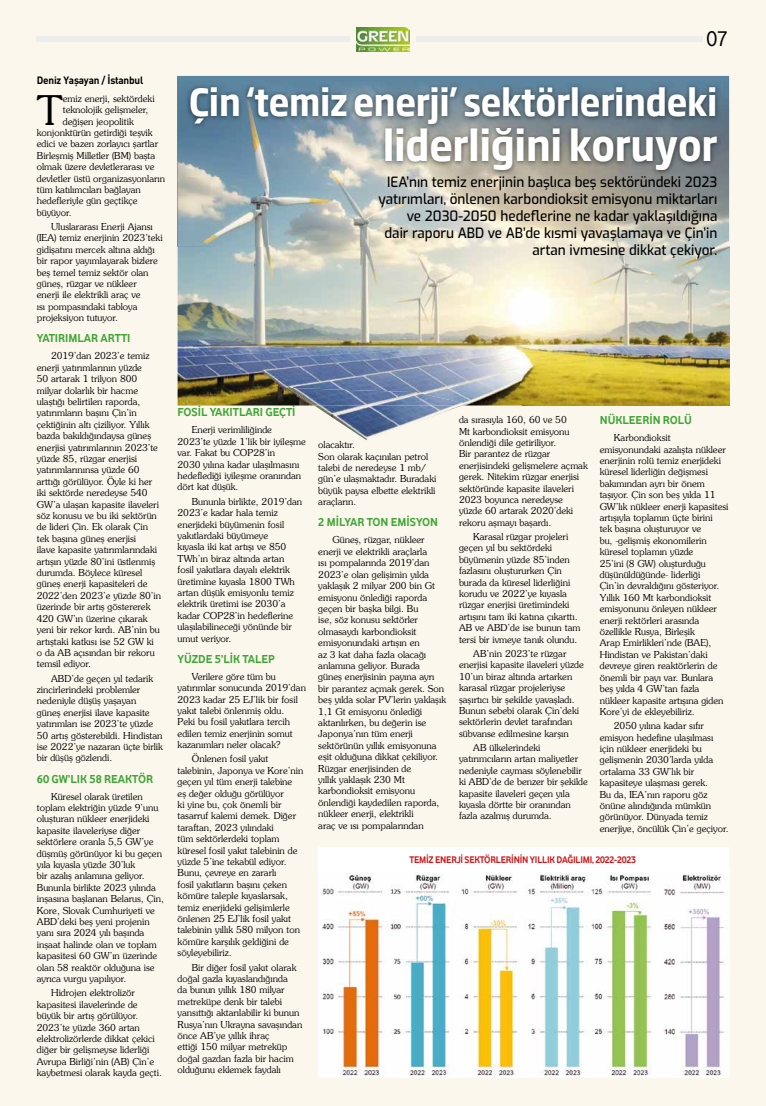
<style>
.page{position:relative;width:766px;height:1106px;background:#fff}
.page>*{position:absolute;margin:0;border:0;box-sizing:border-box;transform-origin:0 0}
.t1{font:700 41.8px "Soho Gothic Pro";letter-spacing:-.01em;color:#fff;scale:.88 1}
.t2{font:40.7px "Southern Plain";color:#000}
.t3{font:700 36.9px "Soho Gothic Pro";letter-spacing:-.01em;color:#fff;scale:.88 1}
.t4{font:22.3px "Vodafone Rg";color:#000;scale:.95 1}
.t5{font:500 14.2px/17px "Exo";color:#000;text-align:right;scale:.95 1}
.t6{font:700 12px "Vodafone Rg";color:#3fa535}
.t7{font:10.5px "DIN Bold";letter-spacing:-.02em;color:#000;scale:.95 1}
.t8{font:700 10px "Vodafone Rg";letter-spacing:-.02em;color:#cd1719;scale:.95 1}
.t9{font:9.5px/11.4px "Southern Plain";color:#000}
</style>
<div class="page">
<div style="left:0;top:0;width:765px;height:1106px;background:#fcf7ed"></div>
<div style="left:416px;top:37px;width:286px;height:5px;background:#ededed"></div>
<div style="left:37px;top:37px;width:313px;height:5px;background:#ededed"></div>
<img style="left:357px;top:27px;width:52px;height:24px">
<img style="left:318px;top:872px;width:411px;height:205px">
<img style="left:177px;top:75px;width:552px;height:35px">
<img style="left:694px;top:110px;width:35px;height:295px">
<img style="left:177px;top:247px;width:517px;height:158px">
<img style="left:177px;top:110px;width:34px;height:137px">
<img style="left:211px;top:176px;width:483px;height:71px">
<img style="left:185px;top:82px;width:537px;height:94px">
<img style="left:314px;top:405px;width:148px;height:35px">
<img style="left:287px;top:388px;width:180px;height:17px">
<div style="left:318px;top:847px;width:411px;height:25px;background:#fff"></div>
<p class="t7" style="left:37px;top:73px;width:113px">Deniz Yaşayan / İstanbul</p>
<h2 class="t2" style="left:37px;top:85px;width:28px">T</h2>
<p class="t9" style="left:63px;top:92px;width:93px">emiz enerji, sektördeki</p>
<p class="t9" style="left:63px;top:104px;width:87px">teknolojik gelişmeler,</p>
<p class="t9" style="left:63px;top:115px;width:72px">değişen jeopolitik</p>
<p class="t9" style="left:37px;top:126px;width:117px">konjonktürün getirdiği teşvik</p>
<p class="t9" style="left:37px;top:138px;width:123px">edici ve bazen zorlayıcı şartlar</p>
<p class="t9" style="left:37px;top:149px;width:120px">Birleşmiş Milletler (BM) başta</p>
<p class="t9" style="left:37px;top:161px;width:119px">olmak üzere devletlerarası ve</p>
<p class="t9" style="left:37px;top:172px;width:130px">devletler üstü organizasyonların</p>
<p class="t9" style="left:37px;top:183px;width:105px">tüm katılımcıları bağlayan</p>
<p class="t9" style="left:37px;top:195px;width:102px">hedefleriyle gün geçtikçe</p>
<p class="t9" style="left:37px;top:206px;width:36px">büyüyor.</p>
<p class="t9" style="left:37px;top:220px;width:127px;text-indent:14px">Uluslararası Enerji Ajansı (IEA) temiz enerjinin 2023’teki gidişatını mercek altına aldığı bir rapor yayımlayarak bizlere beş temel temiz sektör olan güneş, rüzgar ve nükleer<br>enerji ile elektrikli araç ve<br>ısı pompasındaki tabloya projeksiyon tutuyor.</p>
<p class="t6" style="left:37px;top:331px;width:95px">YATIRIMLAR ARTTI</p>
<p class="t9" style="left:37px;top:350px;width:126px;text-indent:14px">2019’dan 2023’e temiz enerji yatırımlarının yüzde<br>50 artarak 1 trilyon 800 milyar dolarlık bir hacme ulaştığı belirtilen raporda, yatırımların başını Çin’in çektiğinin altı çiziliyor. Yıllık bazda bakıldığındaysa güneş enerjisi yatırımlarının 2023’te yüzde 85, rüzgar enerjisi yatırımlarınınsa yüzde 60 arttığı görülüyor. Öyle ki her iki sektörde neredeyse 540<br>GW’a ulaşan kapasite ilaveleri söz konusu ve bu iki sektörün de lideri Çin. Ek olarak Çin tek başına güneş enerjisi<br>ilave kapasite yatırımlarındaki artışın yüzde 80’ini üstlenmiş durumda. Böylece küresel güneş enerji kapasiteleri de<br>2022’den 2023’e yüzde 80’in üzerinde bir artış göstererek<br>420 GW’ın üzerine çıkarak yeni bir rekor kırdı. AB’nin bu artıştaki katkısı ise 52 GW ki o da AB açısından bir rekoru temsil ediyor.</p>
<p class="t9" style="left:37px;top:672px;width:128px;text-indent:14px">ABD’de geçen yıl tedarik zincirlerindeki problemler nedeniyle düşüş yaşayan<br>güneş enerjisi ilave kapasite yatırımları ise 2023’te yüzde<br>50 artış gösterebildi. Hindistan ise 2022’ye nazaran üçte birlik bir düşüş gözlendi.</p>
<p class="t6" style="left:37px;top:771px;width:118px">60 GW’LIK 58 REAKTÖR</p>
<p class="t9" style="left:37px;top:790px;width:129px;text-indent:14px">Küresel olarak üretilen toplam elektriğin yüzde 9’unu oluşturan nükleer enerjideki kapasite ilaveleriyse diğer sektörlere oranla 5,5 GW’ye düşmüş görünüyor ki bu geçen yıla kıyasla yüzde 30’luk<br>bir azalış anlamına geliyor.<br>Bununla birlikte 2023 yılında inşasına başlanan Belarus, Çin,<br>Kore, Slovak Cumhuriyeti ve<br>ABD’deki beş yeni projenin yanı sıra 2024 yılı başında inşaat halinde olan ve toplam kapasitesi 60 GW’ın üzerinde olan 58 reaktör olduğuna ise ayrıca vurgu yapılıyor.</p>
<p class="t9" style="left:37px;top:986px;width:126px;text-indent:14px">Hidrojen elektrolizör kapasitesi ilavelerinde de büyük bir artış görülüyor.<br>2023’te yüzde 360 artan elektrolizörlerde dikkat çekici diğer bir gelişmeyse liderliği<br>Avrupa Birliği’nin (AB) Çin’e kaybetmesi olarak kayda geçti.</p>
<h3 class="t4" style="left:706px;top:26px;width:24px">07</h3>
<h3 class="t3" style="left:189px;top:79px;width:601px">Çin ‘temiz enerji’ sektörlerindeki</h3>
<h1 class="t1" style="left:383px;top:119px;width:381px">liderliğini koruyor</h1>
<p class="t5" style="left:378px;top:172px;width:358px">IEA’nın temiz enerjinin başlıca beş sektöründeki 2023 yatırımları, önlenen karbondioksit emisyonu miktarları ve 2030-2050 hedeflerine ne kadar yaklaşıldığına<br>dair raporu ABD ve AB’de kısmi yavaşlamaya ve Çin’in artan ivmesine dikkat çekiyor.</p>
<p class="t6" style="left:177px;top:405px;width:119px">FOSİL YAKITLARI GEÇTİ</p>
<p class="t9" style="left:177px;top:424px;width:130px;text-indent:14px">Enerji verimliliğinde<br>2023’te yüzde 1’lik bir iyileşme var. Fakat bu COP28’in<br>2030 yılına kadar ulaşılmasını hedeflediği iyileşme oranından dört kat düşük.</p>
<p class="t9" style="left:177px;top:495px;width:126px;text-indent:14px">Bununla birlikte, 2019’dan<br>2023’e kadar hala temiz enerjideki büyümenin fosil yakıtlardaki büyümeye<br>kıyasla iki kat artışı ve 850<br>TWh’ın biraz altında artan fosil yakıtlara dayalı elektrik üretimine kıyasla 1800 TWh artan düşük emisyonlu temiz elektrik üretimi ise 2030’a kadar COP28’in hedeflerine ulaşılabilineceği yönünde bir umut veriyor.</p>
<p class="t6" style="left:177px;top:651px;width:99px">YÜZDE 5’LİK TALEP</p>
<p class="t9" style="left:177px;top:670px;width:130px;text-indent:14px">Verilere göre tüm bu yatırımlar sonucunda 2019’dan<br>2023 kadar 25 EJ’lik bir fosil yakıt talebi önlenmiş oldu.<br>Peki bu fosil yakıtlara tercih edilen temiz enerjinin somut kazanımları neler olacak?</p>
<p class="t9" style="left:177px;top:753px;width:127px;text-indent:14px">Önlenen fosil yakıt talebinin, Japonya ve Kore’nin geçen yıl tüm enerji talebine<br>eş değer olduğu görülüyor<br>ki yine bu, çok önemli bir tasarruf kalemi demek. Diğer taraftan, 2023 yılındaki<br>tüm sektörlerdeki toplam küresel fosil yakıt talebinin de yüzde 5’ine tekabül ediyor.<br>Bunu, çevreye en zararlı<br>fosil yakıtların başını çeken kömüre taleple kıyaslarsak, temiz enerjideki gelişimlerle önlenen 25 EJ’lik fosil yakıt talebinin yıllık 580 milyon ton kömüre karşılık geldiğini de söyleyebiliriz.</p>
<p class="t9" style="left:177px;top:961px;width:126px;text-indent:14px">Bir diğer fosil yakıt olarak doğal gazla kıyaslandığında<br>da bunun yıllık 180 milyar metreküpe denk bir talebi yansıttığı aktarılabilir ki bunun<br>Rusya’nın Ukrayna savaşından önce AB’ye yıllık ihraç<br>ettiği 150 milyar metreküp doğal gazdan fazla bir hacim olduğunu eklemek faydalı</p>
<p class="t9" style="left:318px;top:439px;width:119px">olacaktır.<br>Son olarak kaçınılan petrol talebi de neredeyse 1 mb/ gün’e ulaşmaktadır. Buradaki büyük paysa elbette elektrikli araçların.</p>
<p class="t6" style="left:318px;top:515px;width:121px">2 MİLYAR TON EMİSYON</p>
<p class="t9" style="left:318px;top:534px;width:129px;text-indent:14px">Güneş, rüzgar, nükleer enerji ve elektrikli araçlarla<br>ısı pompalarında 2019’dan<br>2023’e olan gelişimin yılda yaklaşık 2 milyar 200 bin Gt emisyonu önlediği raporda geçen bir başka bilgi. Bu<br>ise, söz konusu sektörler olmasaydı karbondioksit emisyonundaki artışın en<br>az 3 kat daha fazla olacağı anlamına geliyor. Burada güneş enerjisinin payına ayrı bir parantez açmak gerek. Son beş yılda solar PV’lerin yaklaşık<br>1,1 Gt emisyonu önlediği aktarılırken, bu değerin ise<br>Japonya’nın tüm enerji sektörünün yıllık emisyonuna eşit olduğuna dikkat çekiliyor.<br>Rüzgar enerjisinden de<br>yıllık yaklaşık 230 Mt karbondioksit emisyonu önlendiği kaydedilen raporda, nükleer enerji, elektrikli<br>araç ve ısı pompalarından</p>
<p class="t9" style="left:459px;top:414px;width:130px">da sırasıyla 160, 60 ve 50<br>Mt karbondioksit emisyonu önlendiği dile getiriliyor.<br>Bir parantez de rüzgar enerjisindeki gelişmelere açmak gerek. Nitekim rüzgar enerjisi sektöründe kapasite ilaveleri<br>2023 boyunca neredeyse yüzde 60 artarak 2020’deki rekoru aşmayı başardı.</p>
<p class="t9" style="left:459px;top:530px;width:123px;text-indent:14px">Karasal rüzgar projeleri geçen yıl bu sektördeki büyümenin yüzde 85’inden fazlasını oluştururken Çin burada da küresel liderliğini korudu ve 2022’ye kıyasla rüzgar enerjisi üretimindeki artışını tam iki katına çıkarttı.<br>AB ve ABD’de ise bunun tam tersi bir ivmeye tanık olundu.</p>
<p class="t9" style="left:459px;top:647px;width:126px;text-indent:14px">AB’nin 2023’te rüzgar enerjisi kapasite ilaveleri yüzde<br>10’un biraz altında artarken karasal rüzgar projeleriyse şaşırtıcı bir şekilde yavaşladı.<br>Bunun sebebi olarak Çin’deki sektörlerin devlet tarafından sübvanse edilmesine karşın</p>
<p class="t9" style="left:459px;top:741px;width:130px;text-indent:14px">AB ülkelerindeki yatırımcıların artan maliyetler nedeniyle cayması söylenebilir ki ABD’de de benzer bir şekilde kapasite ilaveleri geçen yıla kıyasla dörtte bir oranından fazla azalmış durumda.</p>
<p class="t6" style="left:599px;top:413px;width:94px">NÜKLEERİN ROLÜ</p>
<p class="t9" style="left:599px;top:432px;width:130px;text-indent:14px">Karbondioksit emisyonundaki azalışta nükleer enerjinin rolü temiz enerjideki küresel liderliğin değişmesi bakımından ayrı bir önem taşıyor. Çin son beş yılda 11<br>GW’lık nükleer enerji kapasitesi artışıyla toplamın üçte birini<br>tek başına oluşturuyor ve<br>bu, -gelişmiş ekonomilerin küresel toplamın yüzde<br>25’ini (8 GW) oluşturduğu düşünüldüğünde- liderliği<br>Çin’in devraldığını gösteriyor.<br>Yıllık 160 Mt karbondioksit emisyonunu önleyen nükleer enerji rektörleri arasında özellikle Rusya, Birleşik<br>Arap Emirlikleri’nde (BAE),<br>Hindistan ve Pakistan’daki devreye giren reaktörlerin de önemli bir payı var. Bunlara beş yılda 4 GW’tan fazla nükleer kapasite artışına giden<br>Kore’yi de ekleyebiliriz.</p>
<p class="t9" style="left:599px;top:719px;width:130px;text-indent:14px">2050 yılına kadar sıfır emisyon hedefine ulaşılması için nükleer enerjideki bu gelişmenin 2030’larda yılda ortalama 33 GW’lık bir kapasiteye ulaşması gerek.<br>Bu da, IEA’nın raporu göz önüne alındığında mümkün görünüyor. Dünyada temiz enerjiye, öncülük Çin’e geçiyor.</p>
<p class="t8" style="left:409px;top:853px;width:240px">TEMİZ ENERJİ SEKTÖRLERİNİN YILLIK DAĞILIMI, 2022-2023</p>
</div>
